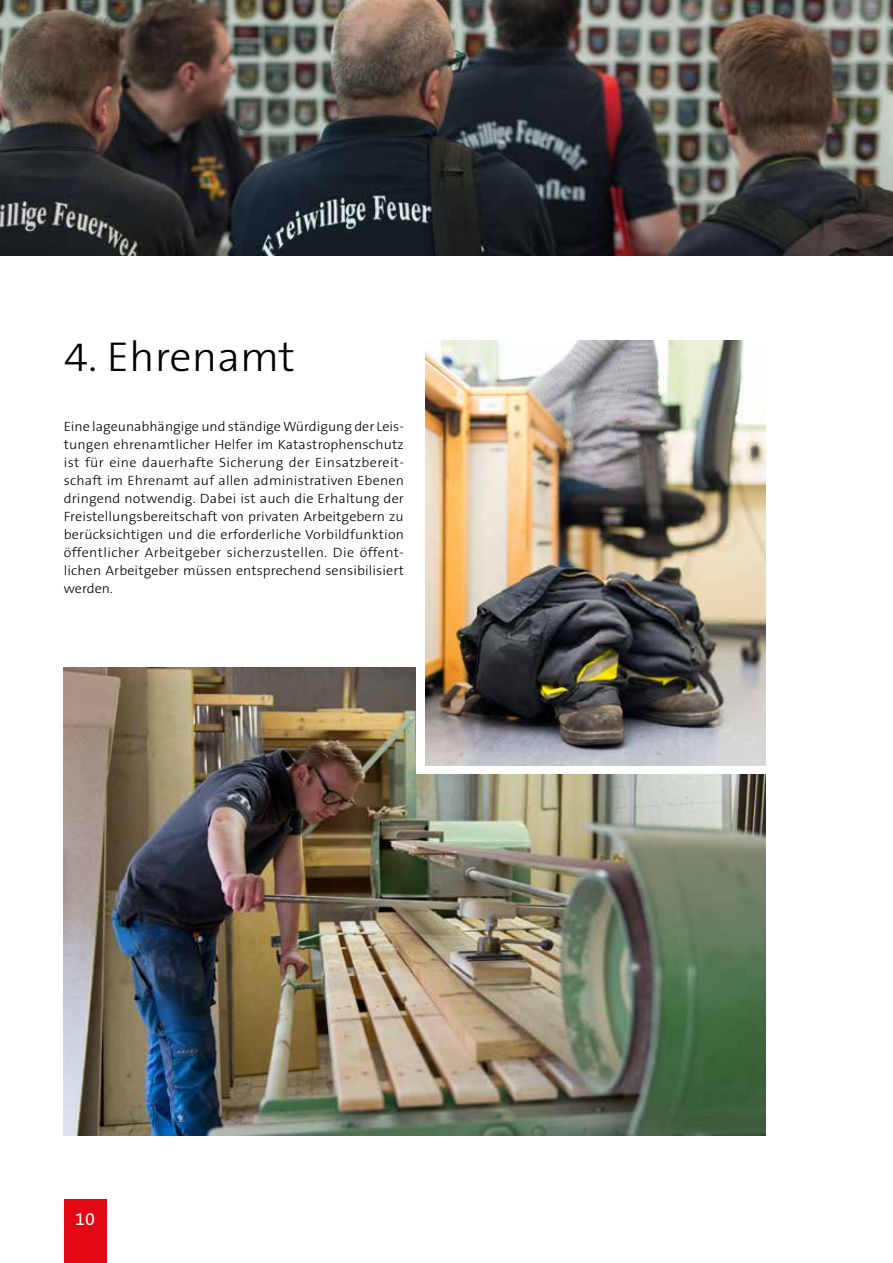
<style>
.page{position:relative;width:893px;height:1263px;background:#fff}
.page>*{position:absolute;margin:0;border:0;box-sizing:border-box;transform-origin:0 0}
.t1{font:300 42px "The Sans B W3";color:#000;scale:1.05 1}
.t2{font:18px "The Sans B W5 Plain";color:#fff}
.t3{font:300 13.5px/18px "The Sans B W3";letter-spacing:.01em;color:#000;text-align:justify;scale:1.05 1}
</style>
<div class="page">
<img style="left:0;top:0;width:893px;height:255px">
<img style="left:64px;top:668px;width:701px;height:467px">
<div style="left:417px;top:655px;width:357px;height:119px;background:#fff"></div>
<img style="left:425px;top:340px;width:340px;height:425px">
<div style="left:64px;top:1199px;width:42px;height:64px;background:#e30613"></div>
<h1 class="t1" style="left:64px;top:330px;width:222px">4. Ehrenamt</h1>
<p class="t3" style="left:64px;top:417px;width:326px">Eine lageunabhängige und ständige Würdigung der Leis&shy;tungen ehrenamtlicher Helfer im Katastrophenschutz ist für eine dauerhafte Sicherung der Einsatzbereit&shy;schaft im Ehrenamt auf allen administrativen Ebenen dringend notwendig. Dabei ist auch die Erhaltung der Freistellungsbereitschaft von privaten Arbeitgebern zu berücksichtigen und die erforderliche Vorbildfunktion öffentlicher Arbeitgeber sicherzustellen. Die öffent&shy;lichen Arbeitgeber müssen entsprechend sensibilisiert werden.</p>
<h2 class="t2" style="left:75px;top:1207px;width:21px">10</h2>
</div>
